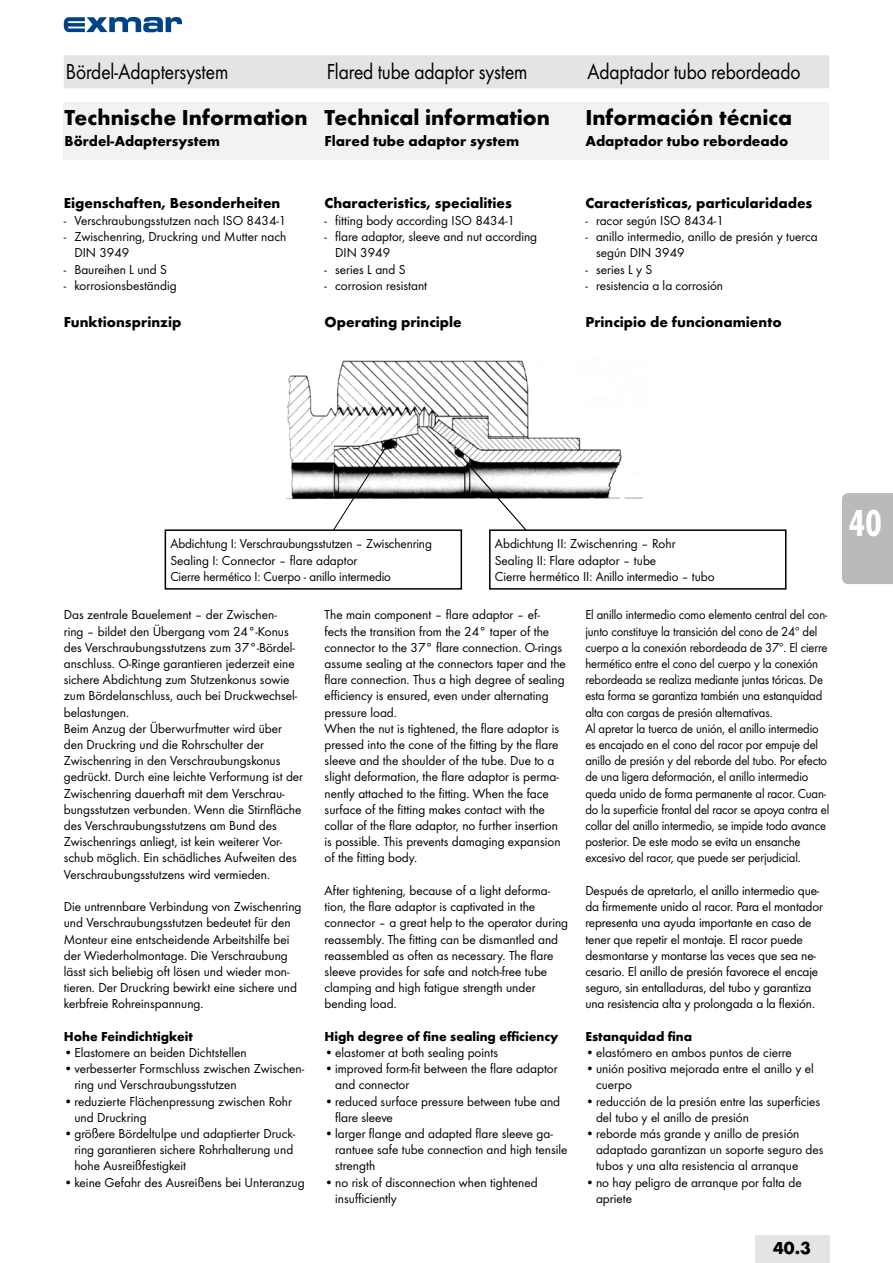
<style>
.page{position:relative;width:893px;height:1263px;background:#fff}
.page>*{position:absolute;margin:0;border:0;box-sizing:border-box;transform-origin:0 0}
.t1{font:700 39px "Futura Con";color:#fff}
.t2{font:22.5px "Futura Boo";letter-spacing:-.005em;color:#000;scale:.88 1}
.t3{font:700 22.5px "Futura";color:#000}
.t4{font:700 18px "Futura";color:#000}
.t5{font:700 15px "Futura";color:#000}
.t6{font:13.5px/16.2px "Futura Boo";color:#000}
.t7{font:13.5px/16.2px "Futura Boo";color:#000;scale:.95 1}
.t8{font:700 13.5px "Futura";color:#000}
.s1{font-family:"Futura";font-weight:700}
</style>
<div class="page">
<div style="left:64px;top:55px;width:765px;height:33px;background:#e4e4e4"></div>
<svg style="left:64px;top:17px;width:118px;height:15px"></svg>
<img style="left:286px;top:358px;width:357px;height:142px">
<div style="left:64px;top:102px;width:765px;height:57px;background:#f2f2f2"></div>
<svg style="left:332px;top:444px;width:56px;height:85px"></svg>
<svg style="left:456px;top:451px;width:72px;height:81px"></svg>
<div style="left:165px;top:529px;width:297px;height:61px;border:2px solid #000"></div>
<div style="left:489px;top:529px;width:297px;height:61px;border:2px solid #000"></div>
<div style="left:755px;top:1235px;width:74px;height:28px;background:#e4e4e4"></div>
<div style="left:842px;top:493px;width:51px;height:91px;background:#bababa"></div>
<h2 class="t2" style="left:66px;top:58px;width:186px">Bördel-Adaptersystem</h2>
<h2 class="t2" style="left:327px;top:58px;width:230px">Flared tube adaptor system</h2>
<h2 class="t2" style="left:587px;top:58px;width:243px">Adaptador tubo rebordeado</h2>
<h2 class="t3" style="left:65px;top:104px;width:244px">Technische Information</h2>
<p class="t5" style="left:65px;top:132px;width:157px">Bördel-Adaptersystem</p>
<h2 class="t3" style="left:325px;top:104px;width:227px">Technical information</h2>
<p class="t5" style="left:325px;top:132px;width:196px">Flared tube adaptor system</p>
<p class="t5" style="left:64px;top:193px;width:218px">Eigenschaften, Besonderheiten</p>
<p class="t6" style="left:64px;top:212px;width:224px">- Verschraubungsstutzen nach ISO 8434-1</p>
<p class="t6" style="left:74px;top:228px;width:213px;text-indent:-11px">- Zwischenring, Druckring und Mutter nach<br>DIN 3949</p>
<p class="t6" style="left:64px;top:261px;width:105px">- Baureihen L und S</p>
<p class="t6" style="left:64px;top:277px;width:114px">- korrosionsbeständig</p>
<p class="t5" style="left:64px;top:312px;width:119px">Funktionsprinzip</p>
<p class="t5" style="left:325px;top:193px;width:189px">Characteristics, specialities</p>
<p class="t6" style="left:325px;top:212px;width:192px">- fitting body according ISO 8434-1</p>
<p class="t6" style="left:335px;top:228px;width:203px;text-indent:-11px">- flare adaptor, sleeve and nut according<br>DIN 3949</p>
<p class="t6" style="left:325px;top:261px;width:83px">- series L and S</p>
<p class="t6" style="left:325px;top:277px;width:104px">- corrosion resistant</p>
<p class="t5" style="left:325px;top:312px;width:139px">Operating principle</p>
<h2 class="t3" style="left:585px;top:104px;width:208px">Información técnica</h2>
<p class="t5" style="left:585px;top:132px;width:205px">Adaptador tubo rebordeado</p>
<p class="t5" style="left:585px;top:193px;width:228px">Características, particularidades</p>
<p class="t6" style="left:585px;top:212px;width:140px">- racor según ISO 8434-1</p>
<p class="t6" style="left:596px;top:228px;width:223px;text-indent:-11px">- anillo intermedio, anillo de presión y tuerca según DIN 3949</p>
<p class="t6" style="left:585px;top:261px;width:68px">- series L y S</p>
<p class="t6" style="left:585px;top:277px;width:139px">- resistencia a la corrosión</p>
<p class="t5" style="left:585px;top:312px;width:198px">Principio de funcionamiento</p>
<p class="t6" style="left:170px;top:536px;width:263px">Abdichtung I: Verschraubungsstutzen – Zwischenring<br>Sealing I: Connector – flare adaptor<br>Cierre hermético I: Cuerpo - anillo intermedio</p>
<p class="t6" style="left:495px;top:536px;width:221px">Abdichtung II: Zwischenring – Rohr<br>Sealing II: Flare adaptor – tube<br>Cierre hermético II: Anillo intermedio – tubo</p>
<p class="t6" style="left:64px;top:607px;width:241px">Das zentrale Bauelement – der Zwischen-<br>ring ‒ bildet den Übergang vom 24°-Konus des Verschraubungsstutzens zum 37°-Bördel&shy;anschluss. O-Ringe garantieren jederzeit eine sichere Abdichtung zum Stutzenkonus sowie zum Bördelanschluss, auch bei Druckwechsel&shy;belastungen.<br>Beim Anzug der Überwurfmutter wird über den Druckring und die Rohrschulter der Zwischenring in den Verschraubungskonus gedrückt. Durch eine leichte Verformung ist der Zwischenring dauerhaft mit dem Verschrau&shy;bungsstutzen verbunden. Wenn die Stirnfläche des Verschraubungsstutzens am Bund des Zwischenrings anliegt, ist kein weiterer Vor&shy;schub möglich. Ein schädliches Aufweiten des Verschraubungsstutzens wird vermieden.</p>
<p class="t6" style="left:64px;top:898px;width:239px">Die untrennbare Verbindung von Zwischenring und Verschraubungsstutzen bedeutet für den Monteur eine entscheidende Arbeitshilfe bei der Wiederholmontage. Die Verschraubung lässt sich beliebig oft lösen und wieder mon&shy;tieren. Der Druckring bewirkt eine sichere und kerbfreie Rohreinspannung.</p>
<p class="t8" style="left:64px;top:1028px;width:131px">Hohe Feindichtigkeit</p>
<p class="t6" style="left:64px;top:1044px;width:184px">•Elastomere an beiden Dichtstellen</p>
<p class="t6" style="left:74px;top:1060px;width:231px;text-indent:-11px">•verbesserter Formschluss zwischen Zwischen&shy;ring und Verschraubungsstutzen</p>
<p class="t6" style="left:74px;top:1093px;width:219px;text-indent:-11px">•reduzierte Flächenpressung zwischen Rohr und Druckring</p>
<p class="t6" style="left:74px;top:1125px;width:222px;text-indent:-11px">•größere Bördeltulpe und adaptierter Druck&shy;ring garantieren sichere Rohrhalterung und hohe Ausreißfestigkeit</p>
<p class="t6" style="left:64px;top:1174px;width:242px">•keine Gefahr des Ausreißens bei Unteranzug</p>
<p class="t6" style="left:325px;top:607px;width:243px">The main component ‒ flare adaptor ‒ ef&shy;fects the transition from the 24° taper of the connector to the 37° flare connection. O-rings assume sealing at the connectors taper and the flare connection. Thus a high degree of sealing efficiency is ensured, even under alternating pressure load.<br>When the nut is tightened, the flare adaptor is pressed into the cone of the fitting by the flare sleeve and the shoulder of the tube. Due to a slight deformation, the flare adaptor is perma&shy;nently attached to the fitting. When the face surface of the fitting makes contact with the collar of the flare adaptor, no further insertion is possible. This prevents damaging expansion of the fitting body.</p>
<p class="t6" style="left:325px;top:882px;width:245px">After tightening, because of a light deforma&shy;tion, the flare adaptor is captivated in the connector ‒ a great help to the operator during reassembly. The fitting can be dismantled and reassembled as often as necessary. The flare sleeve provides for safe and notch-free tube clamping and high fatigue strength under bending load.</p>
<p class="t8" style="left:325px;top:1028px;width:235px">High degree of fine sealing efficiency</p>
<p class="t6" style="left:325px;top:1044px;width:175px"><span class="s1">•</span>elastomer at both sealing points</p>
<p class="t6" style="left:335px;top:1060px;width:224px;text-indent:-11px">•improved form-fit between the flare adaptor and connector</p>
<p class="t6" style="left:335px;top:1093px;width:226px;text-indent:-11px">•reduced surface pressure between tube and flare sleeve</p>
<p class="t6" style="left:335px;top:1125px;width:234px;text-indent:-11px">•larger flange and adapted flare sleeve ga&shy;rantuee safe tube connection and high tensile strength</p>
<p class="t6" style="left:335px;top:1174px;width:204px;text-indent:-11px">•no risk of disconnection when tightened insufficiently</p>
<p class="t7" style="left:585px;top:607px;width:258px">El anillo intermedio como elemento central del con&shy;junto constituye la transición del cono de 24º del cuerpo a la conexión rebordeada de 37º. El cierre hermético entre el cono del cuerpo y la conexión rebordeada se realiza mediante juntas tóricas. De esta forma se garantiza también una estanquidad alta con cargas de presión alternativas.<br>Al apretar la tuerca de unión, el anillo intermedio es encajado en el cono del racor por empuje del anillo de presión y del reborde del tubo. Por efecto de una ligera deformación, el anillo intermedio queda unido de forma permanente al racor. Cuan&shy;do la superficie frontal del racor se apoya contra el collar del anillo intermedio, se impide todo avance posterior. De este modo se evita un ensanche excesivo del racor, que puede ser perjudicial.</p>
<p class="t6" style="left:585px;top:882px;width:239px">Después de apretarlo, el anillo intermedio que&shy;da firmemente unido al racor. Para el montador representa una ayuda importante en caso de tener que repetir el montaje. El racor puede desmontarse y montarse las veces que sea ne&shy;cesario. El anillo de presión favorece el encaje seguro, sin entalladuras, del tubo y garantiza una resistencia alta y prolongada a la flexión.</p>
<p class="t8" style="left:585px;top:1028px;width:108px">Estanquidad fina</p>
<p class="t6" style="left:585px;top:1044px;width:208px">•elastómero en ambos puntos de cierre</p>
<p class="t6" style="left:596px;top:1060px;width:219px;text-indent:-11px">•unión positiva mejorada entre el anillo y el cuerpo</p>
<p class="t6" style="left:596px;top:1093px;width:226px;text-indent:-11px">•reducción de la presión entre las superficies del tubo y el anillo de presión</p>
<p class="t6" style="left:596px;top:1125px;width:229px;text-indent:-11px">•reborde más grande y anillo de presión adaptado garantizan un soporte seguro des tubos y una alta resistencia al arranque</p>
<p class="t6" style="left:596px;top:1174px;width:207px;text-indent:-11px">•no hay peligro de arranque por falta de apriete</p>
<h3 class="t4" style="left:773px;top:1237px;width:39px">40.3</h3>
<h1 class="t1" style="left:848px;top:500px;width:35px">40</h1>
</div>
